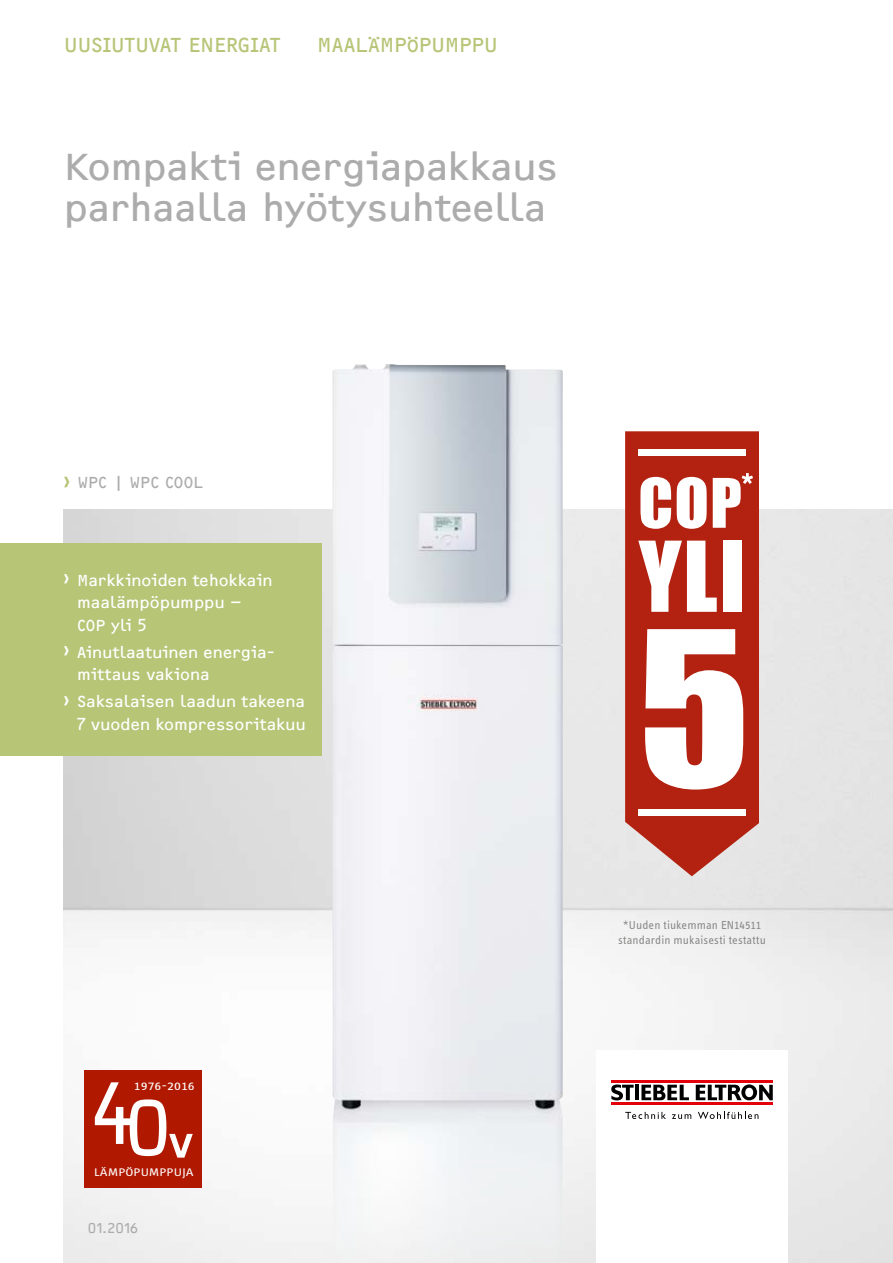
<style>
.page{position:relative;width:893px;height:1263px;background:#fff}
.page>*{position:absolute;margin:0;border:0;box-sizing:border-box;transform-origin:0 0}
.t1{font:90px "Impact";color:#fff}
.t2{font:63px "Impact";color:#fff}
.t3{font:39px/40.5px "F2 FOCR Bczyk Com";letter-spacing:-.01em;color:#acacac}
.t4{font:21px "F2 FOCR Bczyk Com";letter-spacing:-.01em;color:#b7c577}
.t5{font:16.5px/22.5px "F2 FOCR Bczyk Com";color:#fff}
.t6{font:16.5px "F2 FOCR Bczyk Com";letter-spacing:.005em;color:#acacac}
.t7{font:13.5px "F2 FOCR Bczyk Com";letter-spacing:.005em;color:#acacac}
.t8{font:12.3px "STE Info Text";color:#fff;scale:1.25 1}
.t9{font:12px/14.4px "STE Info Text";letter-spacing:.005em;color:#878786;text-align:center}
.t10{font:11.4px "STE Info Text";color:#fff;scale:1.25 1}
.s1{font-size:23.25px;color:#b7c577}
.s2{font-size:20.25px}
</style>
<div class="page">
<img style="left:64px;top:509px;width:829px;height:754px">
<div style="left:0;top:543px;width:321px;height:212px;background:#b7c577"></div>
<div style="left:596px;top:1050px;width:192px;height:213px;background:#fff"></div>
<hr style="left:611px;top:1080px;width:162px;height:3px;background:#e3000b">
<hr style="left:611px;top:1102px;width:162px;height:3px;background:#e3000b">
<svg style="left:641px;top:1085px;width:48px;height:15px"></svg>
<hr style="left:635px;top:1085px;width:4px;height:15px;background:#000">
<svg style="left:696px;top:1084px;width:77px;height:16px"></svg>
<svg style="left:611px;top:1084px;width:23px;height:16px"></svg>
<svg style="left:625px;top:1112px;width:41px;height:7px"></svg>
<svg style="left:672px;top:1114px;width:19px;height:5px"></svg>
<svg style="left:698px;top:1112px;width:60px;height:7px"></svg>
<img style="left:332px;top:364px;width:231px;height:899px">
<svg style="left:625px;top:431px;width:134px;height:445px;background:#b73122"></svg>
<div style="left:638px;top:809px;width:108px;height:7px;background:#fff"></div>
<div style="left:638px;top:449px;width:108px;height:7px;background:#fff"></div>
<svg style="left:645px;top:629px;width:98px;height:160px"></svg>
<svg style="left:742px;top:473px;width:11px;height:11px"></svg>
<div style="left:84px;top:1071px;width:117px;height:117px;background:#b01900"></div>
<svg style="left:95px;top:1082px;width:98px;height:76px"></svg>
<p class="t4" style="left:64px;top:33px;width:218px">UUSIUTUVAT ENERGIAT</p>
<p class="t4" style="left:317px;top:33px;width:182px">MAALÄMPÖPUMPPU</p>
<h3 class="t3" style="left:64px;top:147px;width:496px">Kompakti energiapakkaus parhaalla hyötysuhteella</h3>
<p class="t6" style="left:64px;top:473px;width:140px"><span class="s1">›</span> WPC | WPC COOL</p>
<p class="t5" style="left:77px;top:569px;width:197px;text-indent:-14px"><span class="s2">›</span> Markkinoiden tehokkain maalämpöpumppu –<br>COP yli 5</p>
<p class="t5" style="left:77px;top:641px;width:199px;text-indent:-14px"><span class="s2">›</span> Ainutlaatuinen energia&shy;mittaus vakiona</p>
<p class="t5" style="left:64px;top:690px;width:244px;text-align:right"><span class="s2">›</span> Saksalaisen laadun takeena<br>7 vuoden kompressoritakuu</p>
<p class="t8" style="left:134px;top:1079px;width:50px">1976-2016</p>
<p class="t10" style="left:94px;top:1165px;width:81px">LÄMPÖPUMPPUJA</p>
<p class="t7" style="left:88px;top:1221px;width:52px">01.2016</p>
<h2 class="t2" style="left:638px;top:454px;width:105px">COP</h2>
<h1 class="t1" style="left:639px;top:507px;width:108px">YLI</h1>
<p class="t9" style="left:618px;top:918px;width:149px">*Uuden tiukemman EN14511 standardin mukaisesti testattu</p>
</div>
